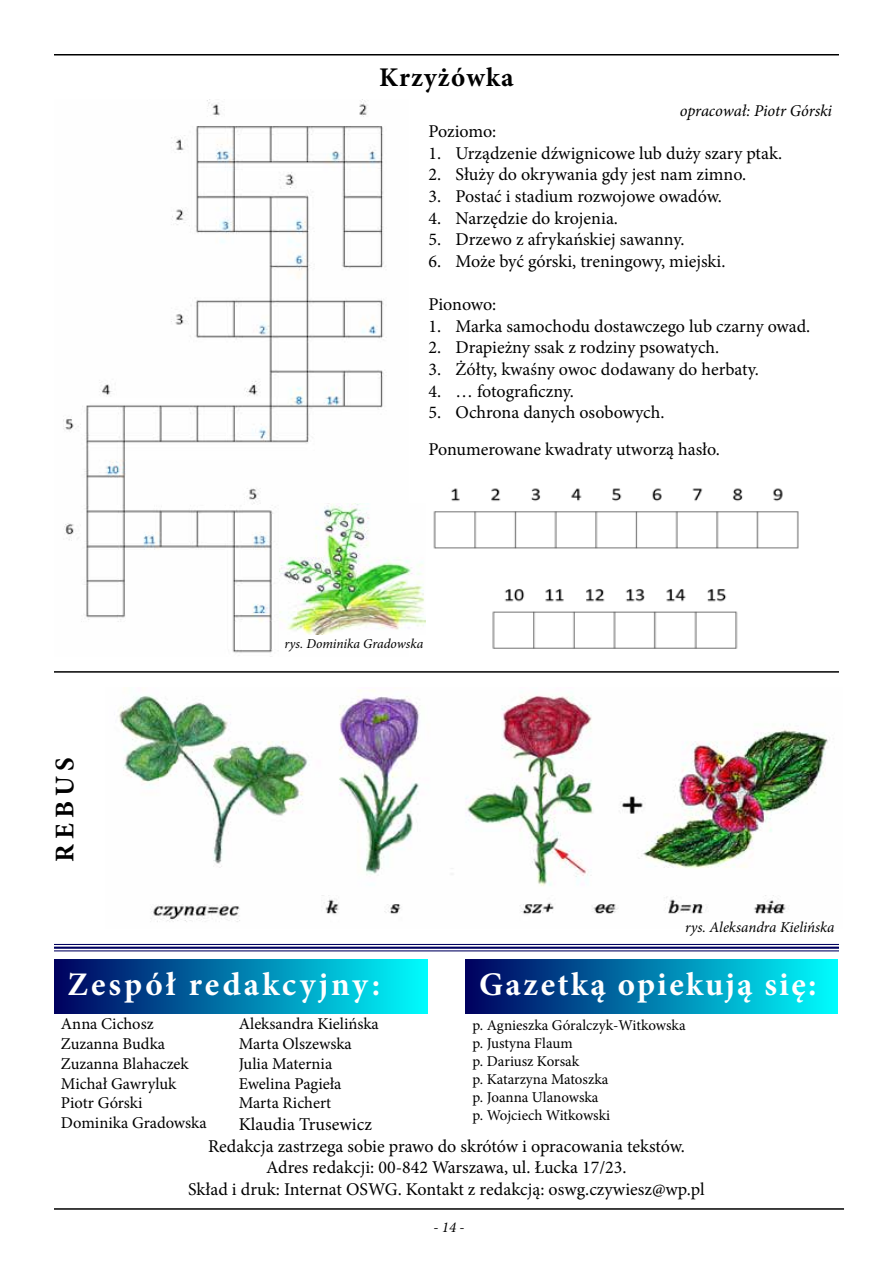
<style>
.page{position:relative;width:893px;height:1263px;background:#fff}
.page>*{position:absolute;margin:0;border:0;box-sizing:border-box;transform-origin:0 0}
.t1{font:700 33px "Minion Pro";letter-spacing:.08em;color:#fff}
.t2{font:700 27px "Minion Pro";letter-spacing:.05em;color:#000}
.t3{font:18px/21.6px "Minion Pro";color:#000;text-align:center}
.t4{font:16.5px/19.8px "Minion Pro";color:#000}
.t5{font:italic 16.5px "Minion Pro";letter-spacing:-.01em;color:#000}
.t6{font:15px/18px "Minion Pro";color:#000}
.t7{font:italic 15px "Minion Pro";letter-spacing:-.005em;color:#000}
.t8{font:italic 13.5px "Minion Pro";color:#000}
</style>
<div class="page">
<hr style="left:54px;top:54px;width:785px;height:2px;background:#000">
<hr style="left:54px;top:1208px;width:790px;height:2px;background:#000">
<div style="left:54px;top:959px;width:374px;height:54px;background:linear-gradient(to right,#00005f,#00fcfe)"></div>
<div style="left:466px;top:959px;width:371px;height:54px;background:linear-gradient(to right,#00005f,#00fdfe)"></div>
<hr style="left:54px;top:944px;width:785px;height:1px;background:#00005f">
<hr style="left:54px;top:947px;width:785px;height:2px;background:#00005f">
<hr style="left:54px;top:950px;width:785px;height:1px;background:#00005f">
<hr style="left:54px;top:671px;width:785px;height:2px;background:#000">
<img style="left:118px;top:689px;width:710px;height:233px">
<img style="left:63px;top:100px;width:323px;height:553px">
<img style="left:425px;top:488px;width:374px;height:161px">
<img style="left:280px;top:504px;width:145px;height:130px">
<h2 class="t2" style="left:379px;top:59px;width:136px">Krzyżówka</h2>
<p class="t5" style="left:680px;top:99px;width:154px">opracował: Piotr Górski</p>
<p class="t3" style="left:428px;top:121px;width:69px">Poziomo:</p>
<p class="t3" style="left:428px;top:142px;width:355px">1. Urządzenie dźwignicowe lub duży szary ptak.</p>
<p class="t3" style="left:428px;top:164px;width:319px">2. Służy do okrywania gdy jest nam zimno.</p>
<p class="t3" style="left:428px;top:186px;width:295px">3. Postać i stadium rozwojowe owadów.</p>
<p class="t3" style="left:428px;top:207px;width:191px">4. Narzędzie do krojenia.</p>
<p class="t3" style="left:428px;top:229px;width:257px">5. Drzewo z afrykańskiej sawanny.</p>
<p class="t3" style="left:428px;top:250px;width:298px">6. Może być górski, treningowy, miejski.</p>
<p class="t3" style="left:428px;top:294px;width:69px">Pionowo:</p>
<p class="t3" style="left:428px;top:315px;width:383px">1. Marka samochodu dostawczego lub czarny owad.</p>
<p class="t3" style="left:428px;top:337px;width:292px">2. Drapieżny ssak z rodziny psowatych.</p>
<p class="t3" style="left:428px;top:358px;width:332px">3. Żółty, kwaśny owoc dodawany do herbaty.</p>
<p class="t3" style="left:428px;top:380px;width:147px">4. … fotograficzny.</p>
<p class="t3" style="left:428px;top:394px;width:293px;line-height:36.6px;text-align:left">5. Ochrona danych osobowych.<br>Ponumerowane kwadraty utworzą hasło.</p>
<h2 class="t2" style="left:46px;top:862px;width:107px;rotate:-90deg">REBUS</h2>
<p class="t8" style="left:284px;top:634px;width:140px">rys. Dominika Gradowska</p>
<p class="t7" style="left:685px;top:916px;width:151px">rys. Aleksandra Kielińska</p>
<h1 class="t1" style="left:68px;top:961px;width:314px">Zespół redakcyjny:</h1>
<h1 class="t1" style="left:479px;top:961px;width:339px">Gazetką opiekują się:</h1>
<p class="t4" style="left:61px;top:1014px;width:147px">Anna Cichosz<br>Zuzanna Budka<br>Zuzanna Blahaczek<br>Michał Gawryluk<br>Piotr Górski<br>Dominika Gradowska</p>
<p class="t4" style="left:239px;top:1014px;width:142px">Aleksandra Kielińska<br>Marta Olszewska<br>Julia Maternia<br>Ewelina Pagieła<br>Marta Richert</p>
<p class="t3" style="left:239px;top:1113px;width:135px">Klaudia Trusewicz</p>
<p class="t6" style="left:472px;top:1016px;width:215px">p. Agnieszka Góralczyk-Witkowska p. Justyna Flaum<br>p. Dariusz Korsak<br>p. Katarzyna Matoszka<br>p. Joanna Ulanowska<br>p. Wojciech Witkowski</p>
<p class="t3" style="left:188px;top:1135px;width:518px">Redakcja zastrzega sobie prawo do skrótów i opracowania tekstów.<br>Adres redakcji: 00-842 Warszawa, ul. Łucka 17/23.<br>Skład i druk: Internat OSWG. Kontakt z redakcją: oswg.czywiesz@wp.pl</p>
<p class="t7" style="left:433px;top:1217px;width:33px">- 14 -</p>
</div>
